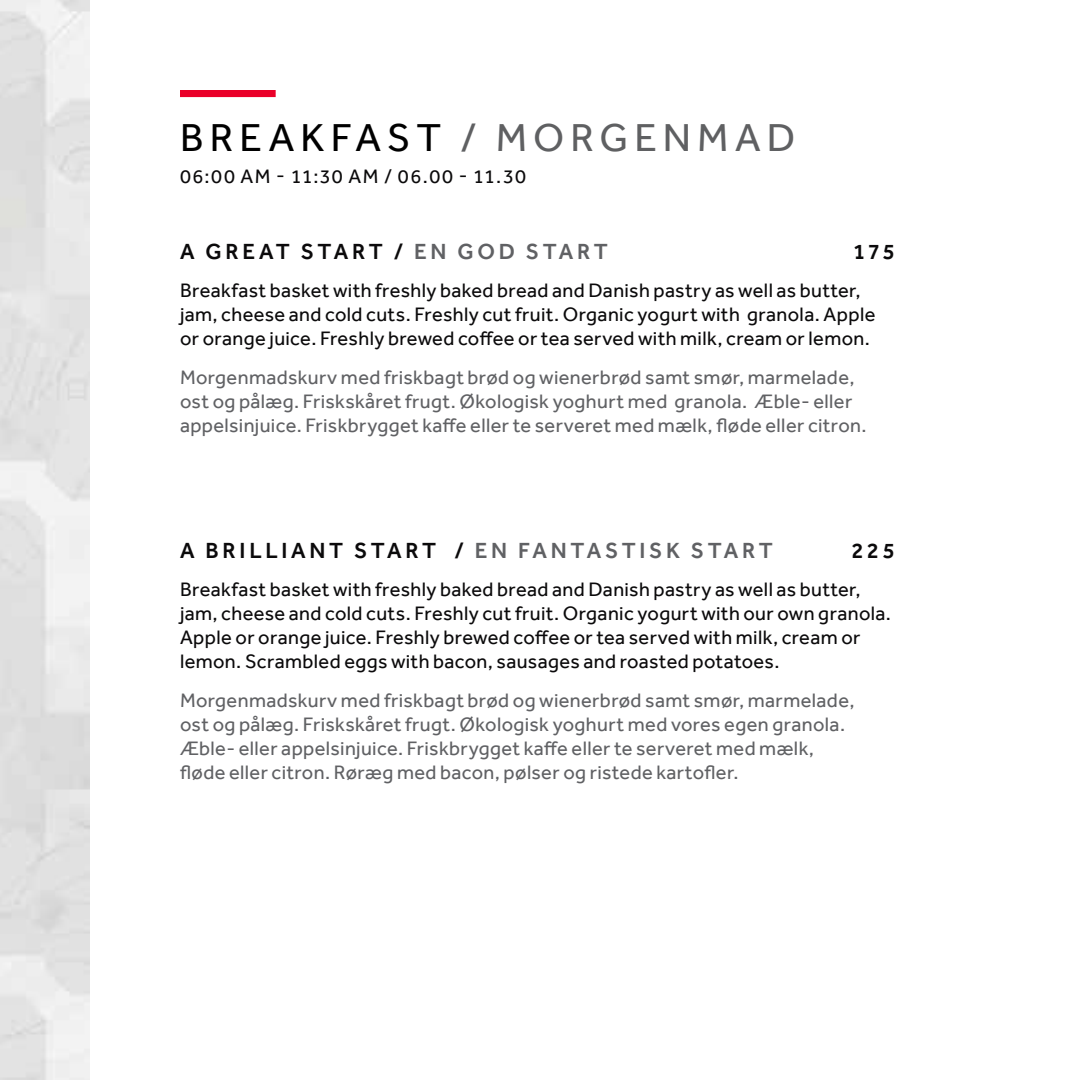
<style>
.page{position:relative;width:1080px;height:1080px;background:#fff}
.page>*{position:absolute;margin:0;border:0;box-sizing:border-box;transform-origin:0 0}
.t1{font:40px "Effra";letter-spacing:.155em;color:#5f6062}
.t2{font:500 22.5px "Effra";letter-spacing:.16em;color:#606164}
.t3{font:500 22.5px "Effra";letter-spacing:.155em;color:#0b0a0b}
.t4{font:20px/24px "Effra";letter-spacing:.02em;color:#0b0a0b}
.t5{font:20px/24px "Effra";letter-spacing:.02em;color:#606164}
.t6{font:20px "Effra";letter-spacing:.075em;color:#0b0a0b}
.s1{color:#000}
.s2{color:#606164}
.s3{color:#0b0a0b}
</style>
<div class="page">
<hr style="left:180px;top:94px;width:96px;height:3px;background:#ea0029">
<hr style="left:180px;top:90px;width:96px;height:4px;background:#ea0029">
<h1 class="t1" style="left:180px;top:114px;width:617px"><span class="s1">BREAKFAST</span> / MORGENMAD</h1>
<p class="t6" style="left:180px;top:165px;width:348px">06:00 AM - 11:30 AM / 06.00 - 11.30</p>
<p class="t3" style="left:180px;top:238px;width:429px">A GREAT START / <span class="s2">EN GOD START</span></p>
<p class="t3" style="left:853px;top:238px;width:43px">175</p>
<p class="t4" style="left:180px;top:278px;width:697px">Breakfast basket with freshly baked bread and Danish pastry as well as butter, jam, cheese and cold cuts. Freshly cut fruit. Organic yogurt with granola. Apple or orange juice. Freshly brewed coffee or tea served with milk, cream or lemon.</p>
<p class="t5" style="left:180px;top:365px;width:688px">Morgenmadskurv med friskbagt brød og wienerbrød samt smør, marmelade, ost og pålæg. Friskskåret frugt. Økologisk yoghurt med granola. Æble- eller appelsinjuice. Friskbrygget kaffe eller te serveret med mælk, fløde eller citron.</p>
<p class="t2" style="left:180px;top:537px;width:595px"><span class="s3">A BRILLIANT START /</span> EN FANTASTISK START</p>
<p class="t3" style="left:851px;top:537px;width:45px">225</p>
<p class="t4" style="left:180px;top:577px;width:713px">Breakfast basket with freshly baked bread and Danish pastry as well as butter, jam, cheese and cold cuts. Freshly cut fruit. Organic yogurt with our own granola.<br>Apple or orange juice. Freshly brewed coffee or tea served with milk, cream or lemon. Scrambled eggs with bacon, sausages and roasted potatoes.</p>
<p class="t5" style="left:180px;top:688px;width:676px">Morgenmadskurv med friskbagt brød og wienerbrød samt smør, marmelade, ost og pålæg. Friskskåret frugt. Økologisk yoghurt med vores egen granola.<br>Æble- eller appelsinjuice. Friskbrygget kaffe eller te serveret med mælk, fløde eller citron. Røræg med bacon, pølser og ristede kartofler.</p>
</div>
